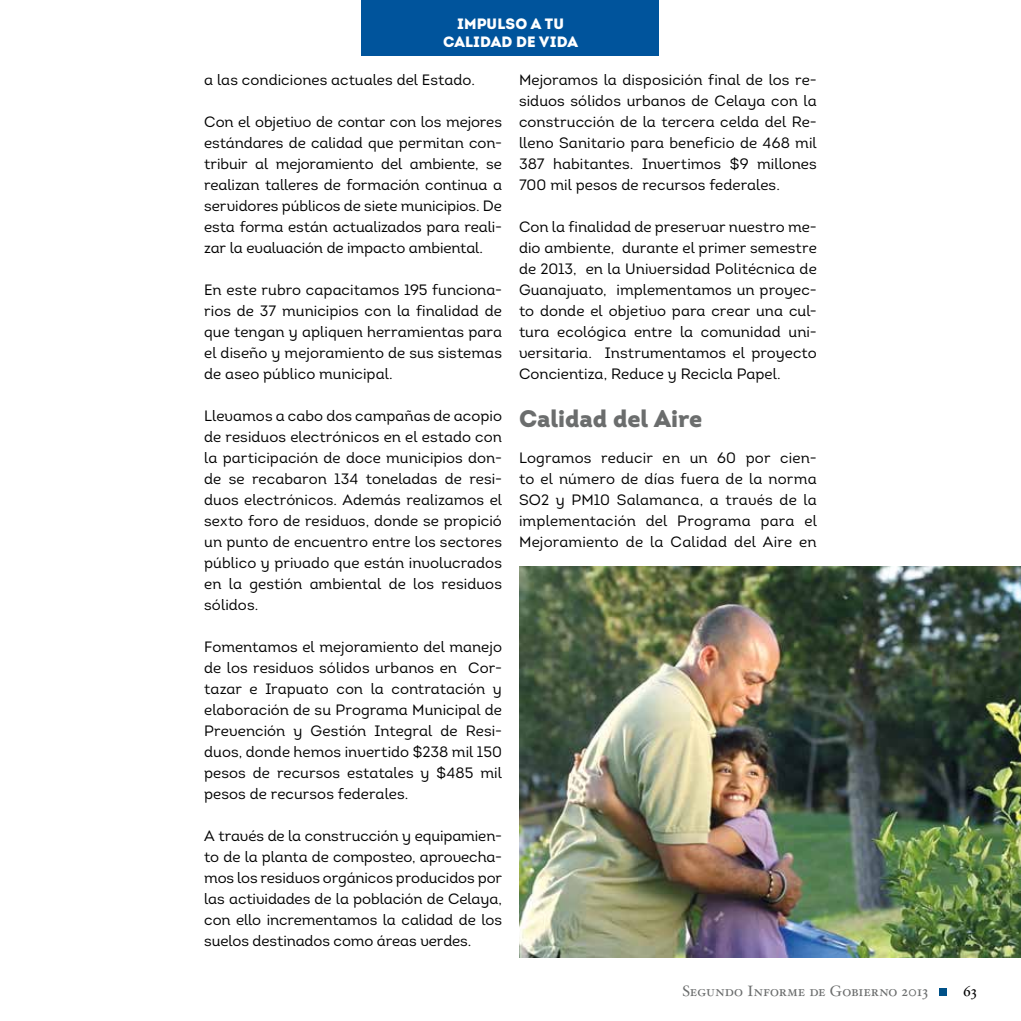
<style>
.page{position:relative;width:1021px;height:1021px;background:#fff}
.page>*{position:absolute;margin:0;border:0;box-sizing:border-box;transform-origin:0 0}
.t1{font:900 24px "Intro";letter-spacing:-.005em;color:#6b6d6d}
.t2{font:15px/21px "Intro Book Alt";color:#000;text-align:justify}
.t3{font:15px "Hoefler Text Roman Small Caps";letter-spacing:.005em;color:#6b6d6d}
.t4{font:900 15px/18px "Intro";letter-spacing:.01em;color:#fff;text-align:center}
.t5{font:15px "Hoefler Text Roman Small Caps";color:#000}
</style>
<div class="page">
<div style="left:939px;top:988px;width:7px;height:8px;background:#005188"></div>
<div style="left:361px;top:0;width:298px;height:55px;background:#00549c"></div>
<img style="left:519px;top:567px;width:501px;height:390px">
<p class="t4" style="left:443px;top:14px;width:136px">IMPULSO A TU<br>CALIDAD DE VIDA</p>
<p class="t2" style="left:519px;top:69px;width:299px">Mejoramos la disposición final de los re&shy;siduos sólidos urbanos de Celaya con la construcción de la tercera celda del Re&shy;lleno Sanitario para beneficio de 468 mil 387 habitantes. Invertimos $9 millones 700 mil pesos de recursos federales.</p>
<p class="t2" style="left:519px;top:216px;width:299px">Con la finalidad de preservar nuestro me&shy;dio ambiente, durante el primer semestre de 2013, en la Universidad Politécnica de Guanajuato, implementamos un proyec&shy;to donde el objetivo para crear una cul&shy;tura ecológica entre la comunidad uni&shy;versitaria. Instrumentamos el proyecto Concientiza, Reduce y Recicla Papel.</p>
<h1 class="t1" style="left:519px;top:403px;width:185px">Calidad del Aire</h1>
<p class="t2" style="left:519px;top:447px;width:299px">Logramos reducir en un 60 por cien&shy;to el número de días fuera de la norma SO2 y PM10 Salamanca, a través de la implementación del Programa para el Mejoramiento de la Calidad del Aire en</p>
<p class="t2" style="left:204px;top:69px;width:272px">a las condiciones actuales del Estado.</p>
<p class="t2" style="left:204px;top:111px;width:299px">Con el objetivo de contar con los mejores estándares de calidad que permitan con&shy;tribuir al mejoramiento del ambiente, se realizan talleres de formación continua a servidores públicos de siete municipios. De esta forma están actualizados para reali&shy;zar la evaluación de impacto ambiental.</p>
<p class="t2" style="left:204px;top:279px;width:299px">En este rubro capacitamos 195 funciona&shy;rios de 37 municipios con la finalidad de que tengan y apliquen herramientas para el diseño y mejoramiento de sus sistemas de aseo público municipal.</p>
<p class="t2" style="left:204px;top:405px;width:299px">Llevamos a cabo dos campañas de acopio de residuos electrónicos en el estado con la participación de doce municipios don&shy;de se recabaron 134 toneladas de resi&shy;duos electrónicos. Además realizamos el sexto foro de residuos, donde se propició un punto de encuentro entre los sectores público y privado que están involucrados en la gestión ambiental de los residuos sólidos.</p>
<p class="t2" style="left:204px;top:636px;width:299px">Fomentamos el mejoramiento del manejo de los residuos sólidos urbanos en Cor&shy;tazar e Irapuato con la contratación y elaboración de su Programa Municipal de Prevención y Gestión Integral de Resi&shy;duos, donde hemos invertido $238 mil 150 pesos de recursos estatales y $485 mil pesos de recursos federales.</p>
<p class="t2" style="left:204px;top:825px;width:299px">A través de la construcción y equipamien&shy;to de la planta de composteo, aprovecha&shy;mos los residuos orgánicos producidos por las actividades de la población de Celaya, con ello incrementamos la calidad de los suelos destinados como áreas verdes.</p>
<p class="t3" style="left:682px;top:982px;width:247px">Segundo Informe de Gobierno 2013</p>
<p class="t5" style="left:963px;top:982px;width:15px">63</p>
</div>
